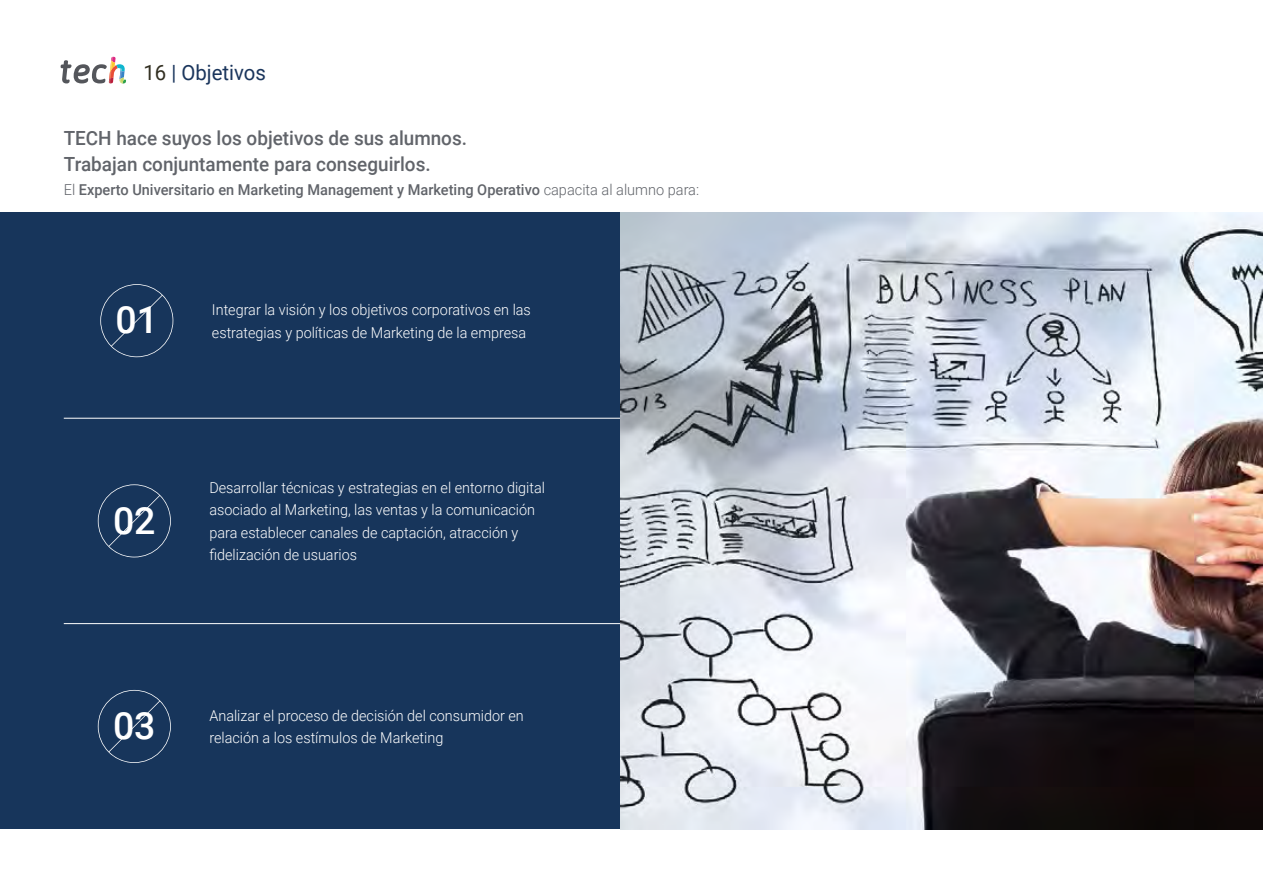
<style>
.page{position:relative;width:1263px;height:893px;background:#fff}
.page>*{position:absolute;margin:0;border:0;box-sizing:border-box;transform-origin:0 0}
.t1{font:500 37.5px "Roboto";color:#fff}
.t2{font:21px "Roboto";color:#1a355c}
.t3{font:500 19.5px/25.5px "Roboto";color:#61646a}
.t4{font:300 15px/22.5px "Roboto";color:#fff;scale:.96 1}
.t5{font:500 15px "Roboto";color:#61646a}
.s1{color:#312e20}
.s2{font-weight:300}
</style>
<div class="page">
<div style="left:0;top:213px;width:621px;height:616px;background:#17355b"></div>
<svg style="left:100px;top:284px;width:73px;height:73px"></svg>
<svg style="left:98px;top:690px;width:73px;height:73px"></svg>
<svg style="left:98px;top:484px;width:73px;height:73px"></svg>
<hr style="left:64px;top:418px;width:1199px;height:1px;background:#fff">
<hr style="left:64px;top:623px;width:1199px;height:1px;background:#fff">
<img style="left:621px;top:213px;width:642px;height:616px">
<svg style="left:61px;top:57px;width:65px;height:27px"></svg>
<h2 class="t2" style="left:144px;top:57px;width:124px"><span class="s1">16</span> | Objetivos</h2>
<h3 class="t3" style="left:64px;top:125px;width:405px">TECH hace suyos los objetivos de sus alumnos.<br>Trabajan conjuntamente para conseguirlos.</h3>
<p class="t5" style="left:64px;top:179px;width:637px"><span class="s2">El</span> Experto Universitario en Marketing Management y Marketing Operativo <span class="s2">capacita al alumno para:</span></p>
<h1 class="t1" style="left:115px;top:294px;width:44px">01</h1>
<p class="t4" style="left:212px;top:298px;width:334px">Integrar la visión y los objetivos corporativos en las</p>
<p class="t4" style="left:212px;top:320px;width:329px">estrategias y políticas de Marketing de la empresa</p>
<h1 class="t1" style="left:113px;top:494px;width:44px">02</h1>
<p class="t4" style="left:209px;top:476px;width:351px">Desarrollar técnicas y estrategias en el entorno digital asociado al Marketing, las ventas y la comunicación para establecer canales de captación, atracción y fidelización de usuarios</p>
<h1 class="t1" style="left:113px;top:699px;width:44px">03</h1>
<p class="t4" style="left:209px;top:704px;width:329px">Analizar el proceso de decisión del consumidor en relación a los estímulos de Marketing</p>
</div>
